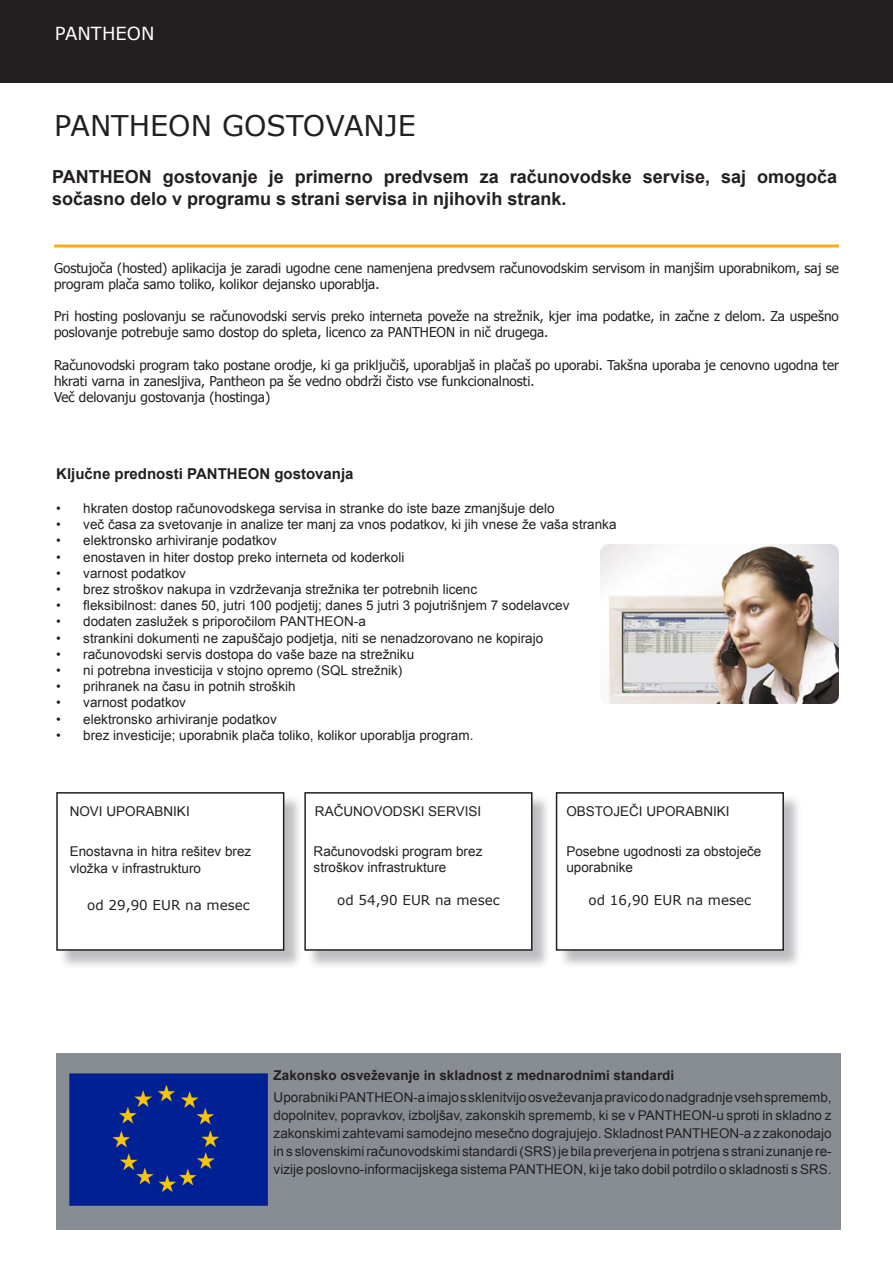
<style>
.page{position:relative;width:893px;height:1263px;background:#fff}
.page>*{position:absolute;margin:0;border:0;box-sizing:border-box;transform-origin:0 0}
.t1{font:28.5px "Verdana";color:#231f20}
.t2{font:700 18px/21.6px "Arial";color:#231f20}
.t3{font:18px "Verdana";color:#fff}
.t4{font:700 15px "Arial";color:#231f20}
.t5{font:13.5px/18px "Arial";color:#231f20}
.t6{font:13.5px/16.2px "Tahoma";color:#231f20}
.t7{font:700 13.5px "Arial";color:#231f20}
.t8{font:13.5px "Verdana";color:#231f20}
</style>
<div class="page">
<div style="left:0;top:0;width:893px;height:82px;background:#231f20"></div>
<hr style="left:54px;top:245px;width:785px;height:3px;background:#faab1a">
<div style="left:56px;top:1053px;width:784px;height:177px;background:#878d92"></div>
<div style="left:70px;top:1074px;width:197px;height:131px;background:#002194"></div>
<img style="left:601px;top:545px;width:238px;height:158px">
<div style="left:58px;top:794px;width:245px;height:175px;background:#a8a9ad;opacity:.75"></div>
<div style="left:56px;top:792px;width:228px;height:159px;background:#fff;border:2px solid #231f20"></div>
<div style="left:307px;top:794px;width:244px;height:175px;background:#a8a9ad;opacity:.75"></div>
<div style="left:304px;top:792px;width:228px;height:159px;background:#fff;border:2px solid #231f20"></div>
<div style="left:558px;top:794px;width:245px;height:175px;background:#a8a9ad;opacity:.75"></div>
<div style="left:556px;top:792px;width:228px;height:159px;background:#fff;border:2px solid #231f20"></div>
<p class="t3" style="left:55px;top:22px;width:101px">PANTHEON</p>
<p class="t1" style="left:54px;top:107px;width:363px">PANTHEON GOSTOVANJE</p>
<p class="t2" style="left:52px;top:167px;width:786px">PANTHEON gostovanje je primerno predvsem za računovodske servise, saj omogoča sočasno delo v programu s strani servisa in njihovih strank.</p>
<p class="t6" style="left:54px;top:259px;width:786px">Gostujoča (hosted) aplikacija je zaradi ugodne cene namenjena predvsem računovodskim servisom in manjšim uporabnikom, saj se program plača samo toliko, kolikor dejansko uporablja.</p>
<p class="t6" style="left:54px;top:307px;width:786px">Pri hosting poslovanju se računovodski servis preko interneta poveže na strežnik, kjer ima podatke, in začne z delom. Za uspešno poslovanje potrebuje samo dostop do spleta, licenco za PANTHEON in nič drugega.</p>
<p class="t6" style="left:54px;top:356px;width:786px">Računovodski program tako postane orodje, ki ga priključiš, uporabljaš in plačaš po uporabi. Takšna uporaba je cenovno ugodna ter hkrati varna in zanesljiva, Pantheon pa še vedno obdrži čisto vse funkcionalnosti.</p>
<p class="t6" style="left:54px;top:388px;width:218px">Več delovanju gostovanja (hostinga)</p>
<p class="t4" style="left:56px;top:464px;width:299px">Ključne prednosti PANTHEON gostovanja</p>
<p class="t5" style="left:56px;top:499px;width:500px">• hkraten dostop računovodskega servisa in stranke do iste baze zmanjšuje delo</p>
<p class="t5" style="left:56px;top:516px;width:562px">• več časa za svetovanje in analize ter manj za vnos podatkov, ki jih vnese že vaša stranka</p>
<p class="t5" style="left:56px;top:532px;width:222px">• elektronsko arhiviranje podatkov</p>
<p class="t5" style="left:56px;top:548px;width:350px">• enostaven in hiter dostop preko interneta od koderkoli</p>
<p class="t5" style="left:56px;top:564px;width:131px">• varnost podatkov</p>
<p class="t5" style="left:56px;top:580px;width:422px">• brez stroškov nakupa in vzdrževanja strežnika ter potrebnih licenc</p>
<p class="t5" style="left:56px;top:597px;width:515px">• fleksibilnost: danes 50, jutri 100 podjetij; danes 5 jutri 3 pojutrišnjem 7 sodelavcev</p>
<p class="t5" style="left:56px;top:613px;width:311px">• dodaten zaslužek s priporočilom PANTHEON-a</p>
<p class="t5" style="left:56px;top:629px;width:488px">• strankini dokumenti ne zapuščajo podjetja, niti se nenadzorovano ne kopirajo</p>
<p class="t5" style="left:56px;top:645px;width:359px">• računovodski servis dostopa do vaše baze na strežniku</p>
<p class="t5" style="left:56px;top:661px;width:348px">• ni potrebna investicija v stojno opremo (SQL strežnik)</p>
<p class="t5" style="left:56px;top:678px;width:241px">• prihranek na času in potnih stroških</p>
<p class="t5" style="left:56px;top:694px;width:131px">• varnost podatkov</p>
<p class="t5" style="left:56px;top:710px;width:222px">• elektronsko arhiviranje podatkov</p>
<p class="t5" style="left:56px;top:726px;width:419px">• brez investicije; uporabnik plača toliko, kolikor uporablja program.</p>
<p class="t5" style="left:70px;top:802px;width:122px">NOVI UPORABNIKI</p>
<p class="t5" style="left:315px;top:802px;width:168px">RAČUNOVODSKI SERVISI</p>
<p class="t5" style="left:566px;top:802px;width:165px">OBSTOJEČI UPORABNIKI</p>
<p class="t5" style="left:70px;top:844px;width:183px;line-height:16.2px">Enostavna in hitra rešitev brez vložka v infrastrukturo</p>
<p class="t5" style="left:314px;top:843px;width:170px;line-height:16.2px">Računovodski program brez stroškov infrastrukture</p>
<p class="t5" style="left:566px;top:843px;width:197px;line-height:16.2px">Posebne ugodnosti za obstoječe uporabnike</p>
<p class="t8" style="left:87px;top:896px;width:164px">od 29,90 EUR na mesec</p>
<p class="t8" style="left:337px;top:891px;width:164px">od 54,90 EUR na mesec</p>
<p class="t8" style="left:589px;top:891px;width:164px">od 16,90 EUR na mesec</p>
<p class="t7" style="left:274px;top:1066px;width:402px">Zakonsko osveževanje in skladnost z mednarodnimi standardi</p>
<p class="t5" style="left:274px;top:1088px;width:560px;text-align:justify">Uporabniki PANTHEON-a imajo s sklenitvijo osveževanja pravico do nadgradnje vseh sprememb, dopolnitev, popravkov, izboljšav, zakonskih sprememb, ki se v PANTHEON-u sproti in skladno z zakonskimi zahtevami samodejno mesečno dograjujejo. Skladnost PANTHEON-a z zakonodajo in s slovenskimi računovodskimi standardi (SRS) je bila preverjena in potrjena s strani zunanje re&shy;vizije poslovno-informacijskega sistema PANTHEON, ki je tako dobil potrdilo o skladnosti s SRS.</p>
</div>
